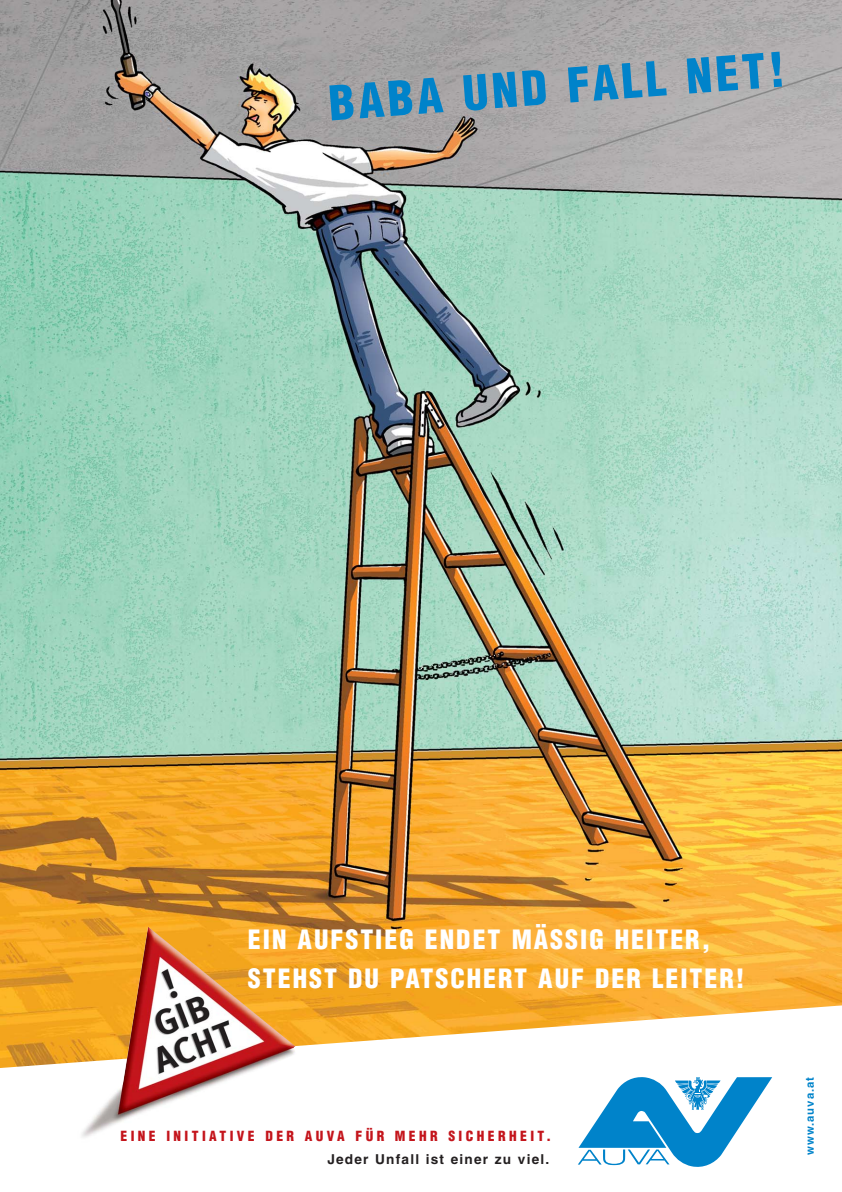
<style>
.page{position:relative;width:842px;height:1192px;background:#fff}
.page>*{position:absolute;margin:0;border:0;box-sizing:border-box;transform-origin:0 0}
.t1{font:900 condensed 46.7px "Helvetica";color:#0083ca}
.t2{font:900 condensed 26px/38.6px "Helvetica";letter-spacing:.075em;color:#fff}
.t3{font:900 condensed 13.7px "Helvetica";letter-spacing:.25em;color:#c4151c}
.t4{font:700 13.7px "Helvetica";letter-spacing:.09em;color:#231f20}
.t5{font:700 11.3px "Helvetica";letter-spacing:.085em;color:#0083ca}
</style>
<div class="page">
<img style="left:0;top:0;width:842px;height:1004px">
<svg style="left:0;top:1004px;width:842px;height:74px"></svg>
<img style="left:73px;top:926px;width:223px;height:211px">
<svg style="left:578px;top:1075px;width:194px;height:92px"></svg>
<h1 class="t1" style="left:327px;top:84px;width:458px;rotate:-4deg">BABA UND FALL NET!</h1>
<p class="t2" style="left:248px;top:922px;width:498px">EIN AUFSTIEG ENDET MÄSSIG HEITER,<br>STEHST DU PATSCHERT AUF DER LEITER!</p>
<p class="t3" style="left:120px;top:1130px;width:432px">EINE INITIATIVE DER AUVA FÜR MEHR SICHERHEIT.</p>
<p class="t4" style="left:327px;top:1153px;width:223px">Jeder Unfall ist einer zu viel.</p>
<p class="t5" style="left:806px;top:1154px;width:79px;rotate:-90deg">www.auva.at</p>
</div>
